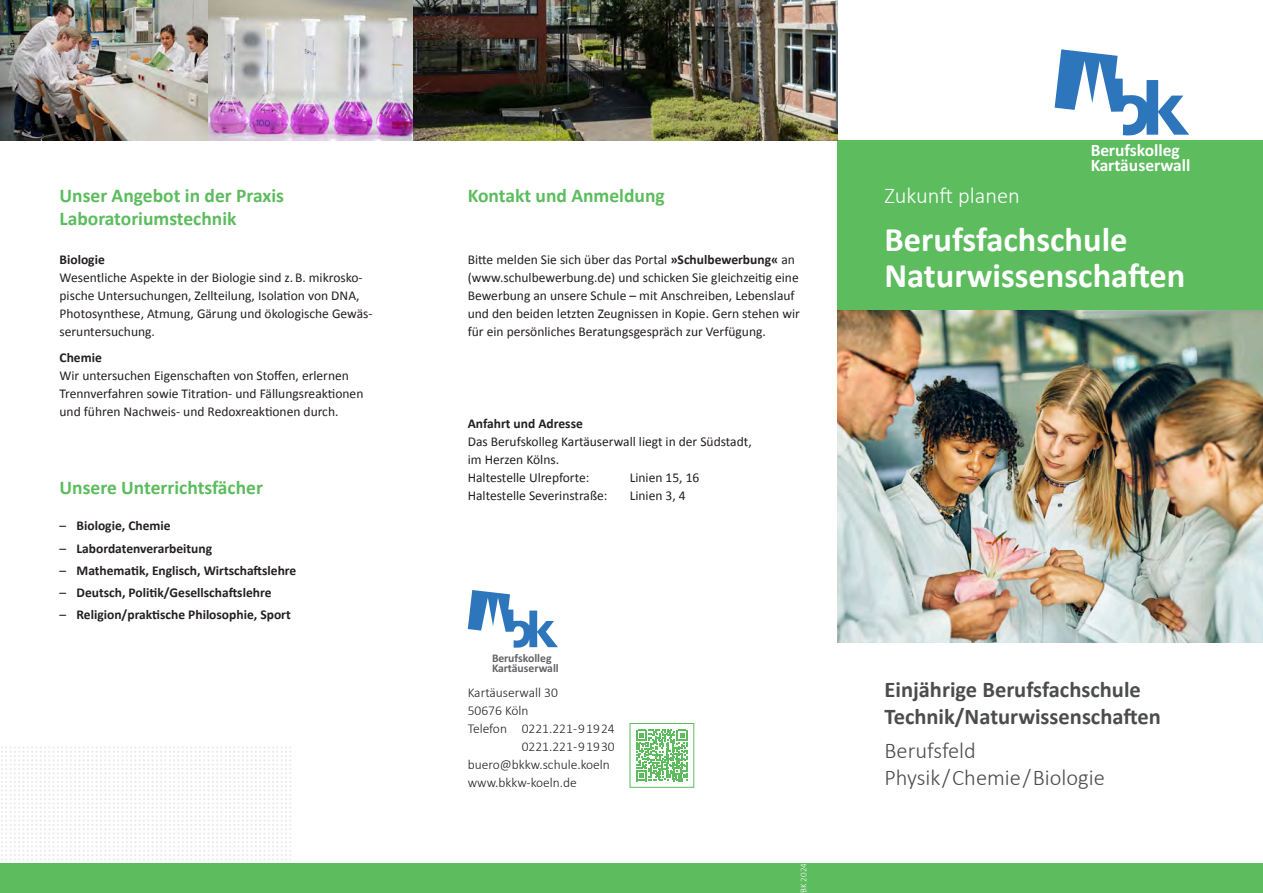
<style>
.page{position:relative;width:1263px;height:893px;background:#fff}
.page>*{position:absolute;margin:0;border:0;box-sizing:border-box;transform-origin:0 0}
.t1{font:700 34.5px/36px "Calibri";color:#fff}
.t2{font:700 22.5px/27px "Calibri";color:#4b4c4d}
.t3{font:300 22.5px/27px "Calibri";color:#4b4c4d}
.t4{font:300 22.5px "Calibri";color:#fff}
.t5{font:700 19.5px/23.4px "Calibri";color:#5cbc5e}
.t6{font:700 17.4px/15.1px "Calibri";color:#fff}
.t7{font:13.5px/18px "Calibri";color:#231f20}
.t8{font:700 13.5px "Calibri";color:#231f20}
.t9{font:300 13.5px "Calibri";color:#231f20}
.t10{font:700 11.7px/10.2px "Calibri";color:#636366}
.t11{font:300 9px "Calibri";color:#fff}
.s1{font-weight:400}
.s2{font-weight:700}
</style>
<div class="page">
<svg style="left:1px;top:746px;width:290px;height:114px"></svg>
<div style="left:838px;top:140px;width:425px;height:170px;background:#5cbc5e"></div>
<svg style="left:468px;top:590px;width:90px;height:58px"></svg>
<svg style="left:636px;top:730px;width:51px;height:51px"></svg>
<div style="left:630px;top:723px;width:64px;height:64px;border:1px solid #5cbc5e"></div>
<img style="left:0;top:0;width:838px;height:140px">
<div style="left:0;top:863px;width:1263px;height:30px;background:#5cbc5e"></div>
<img style="left:838px;top:310px;width:425px;height:332px">
<svg style="left:1054px;top:49px;width:135px;height:87px"></svg>
<h3 class="t5" style="left:60px;top:185px;width:226px">Unser Angebot in der Praxis<br>Laboratoriumstechnik</h3>
<p class="t8" style="left:60px;top:254px;width:47px">Biologie</p>
<p class="t7" style="left:60px;top:270px;width:315px">Wesentliche Aspekte in der Biologie sind z. B. mikrosko&shy;pische Untersuchungen, Zellteilung, Isolation von DNA, Photosynthese, Atmung, Gärung und ökologische Gewäs&shy;seruntersuchung.</p>
<p class="t8" style="left:60px;top:352px;width:44px">Chemie</p>
<p class="t7" style="left:60px;top:367px;width:305px">Wir untersuchen Eigenschaften von Stoffen, erlernen<br>Trennverfahren sowie Titration- und Fällungsreaktionen und führen Nachweis- und Redoxreaktionen durch.</p>
<h3 class="t5" style="left:60px;top:478px;width:205px">Unsere Unterrichtsfächer</h3>
<p class="t8" style="left:60px;top:520px;width:113px"><span class="s1">–</span> Biologie, Chemie</p>
<p class="t8" style="left:60px;top:542px;width:154px"><span class="s1">–</span> Labordatenverarbeitung</p>
<p class="t8" style="left:60px;top:565px;width:238px"><span class="s1">–</span> Mathematik, Englisch, Wirtschaftslehre</p>
<p class="t8" style="left:60px;top:587px;width:213px"><span class="s1">–</span> Deutsch, Politik/Gesellschaftslehre</p>
<p class="t8" style="left:60px;top:609px;width:233px"><span class="s1">–</span> Religion/praktische Philosophie, Sport</p>
<h3 class="t5" style="left:468px;top:185px;width:198px">Kontakt und Anmeldung</h3>
<p class="t7" style="left:468px;top:252px;width:334px">Bitte melden Sie sich über das Portal <span class="s2">»Schulbewerbung«</span> an (www.schulbewerbung.de) und schicken Sie gleichzeitig eine Bewerbung an unsere Schule – mit Anschreiben, Lebenslauf und den beiden letzten Zeugnissen in Kopie. Gern stehen wir für ein persönliches Beratungsgespräch zur Verfügung.</p>
<p class="t8" style="left:468px;top:418px;width:117px">Anfahrt und Adresse</p>
<p class="t7" style="left:468px;top:433px;width:285px">Das Berufskolleg Kartäuserwall liegt in der Südstadt, im Herzen Kölns.<br>Haltestelle Ulrepforte:</p>
<p class="t7" style="left:630px;top:469px;width:71px">Linien 15, 16</p>
<p class="t7" style="left:468px;top:487px;width:141px">Haltestelle Severinstraße:</p>
<p class="t7" style="left:630px;top:487px;width:57px">Linien 3, 4</p>
<p class="t10" style="left:492px;top:652px;width:68px">Berufskolleg<br>Kartäuserwall</p>
<p class="t9" style="left:468px;top:687px;width:92px">Kartäuserwall 30</p>
<p class="t9" style="left:468px;top:705px;width:62px">50676 Köln</p>
<p class="t9" style="left:468px;top:723px;width:148px">Telefon 0221.221- 9 19 24</p>
<p class="t9" style="left:522px;top:741px;width:94px">0221.221- 9 19 30</p>
<p class="t9" style="left:468px;top:759px;width:144px">buero@bkkw.schule.koeln</p>
<p class="t9" style="left:468px;top:777px;width:111px">www.bkkw-koeln.de</p>
<p class="t11" style="left:800px;top:893px;width:31px;rotate:-90deg">BK 2024</p>
<p class="t6" style="left:1091px;top:142px;width:101px">Berufskolleg<br>Kartäuserwall</p>
<h2 class="t4" style="left:884px;top:186px;width:137px">Zukunft planen</h2>
<h1 class="t1" style="left:884px;top:224px;width:302px">Berufsfachschule<br>Naturwissenschaften</h1>
<h2 class="t2" style="left:884px;top:678px;width:278px">Einjährige Berufsfachschule<br>Technik/Naturwissenschaften</h2>
<h2 class="t3" style="left:884px;top:738px;width:222px">Berufsfeld<br>Physik / Chemie / Biologie</h2>
</div>
